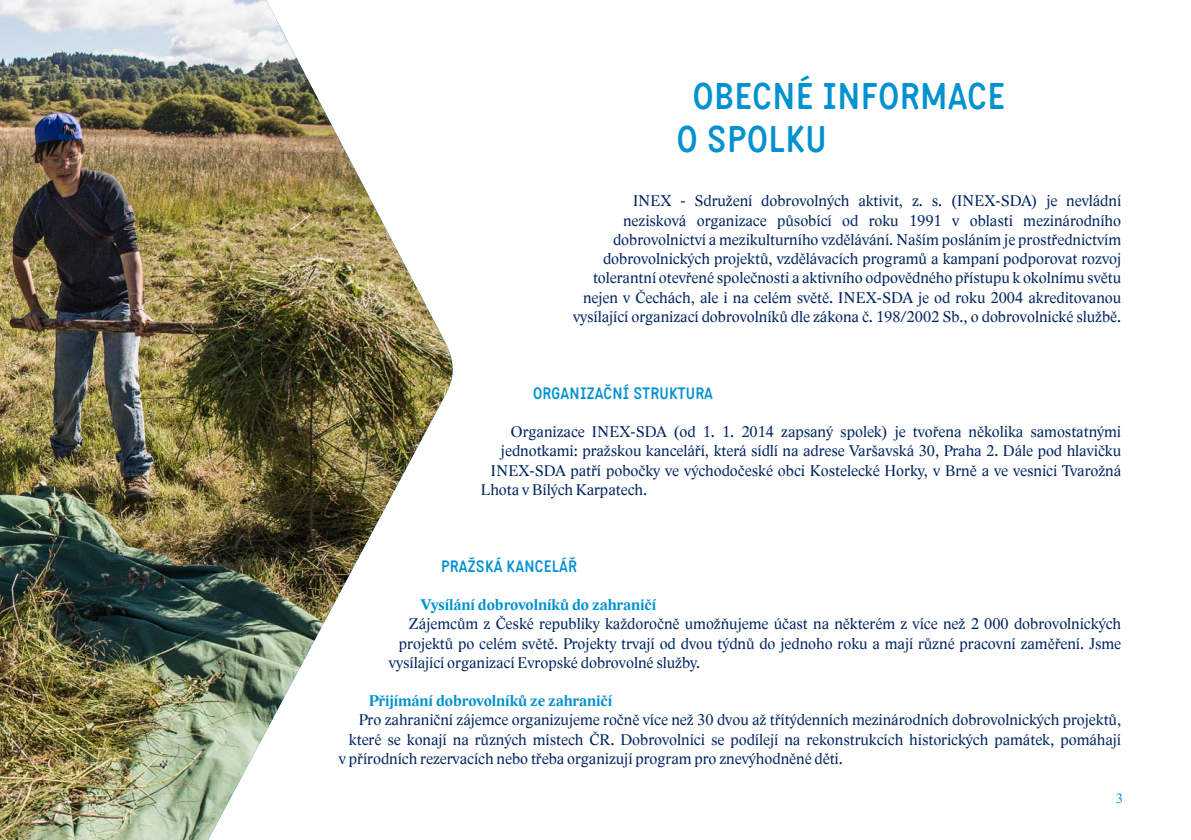
<style>
.page{position:relative;width:1191px;height:840px;background:#fff}
.page>*{position:absolute;margin:0;border:0;box-sizing:border-box;transform-origin:0 0}
.t1{font:600 36px/43.2px "Katarine";letter-spacing:.015em;color:#0091d1}
.t2{font:16px/19.2px "Lido STF";color:#002561;text-align:right}
.t3{font:700 16px "Lido STF";color:#0091d1}
.t4{font:600 16px "Katarine";letter-spacing:.015em;color:#0091d1}
.t5{font:14px "Lido STF";color:#0993cd}
</style>
<div class="page">
<img style="left:0;top:0;width:453px;height:839px">
<h1 class="t1" style="left:677px;top:74px;width:330px;text-indent:16px">OBECNÉ INFORMACE<br>O SPOLKU</h1>
<p class="t2" style="left:573px;top:191px;width:550px">INEX - Sdružení dobrovolných aktivit, z. s. (INEX-SDA) je nevládní nezisková organizace působící od roku 1991 v oblasti mezinárodního dobrovolnictví a mezikulturního vzdělávání. Naším posláním je prostřednictvím dobrovolnických projektů, vzdělávacích programů a kampaní podporovat rozvoj tolerantní otevřené společnosti a aktivního odpovědného přístupu k okolnímu světu nejen v Čechách, ale i na celém světě. INEX-SDA je od roku 2004 akreditovanou vysílající organizací dobrovolníků dle zákona č. 198/2002 Sb., o dobrovolnické službě.</p>
<p class="t4" style="left:533px;top:383px;width:181px">ORGANIZAČNÍ STRUKTURA</p>
<p class="t2" style="left:511px;top:422px;width:611px">Organizace INEX-SDA (od 1. 1. 2014 zapsaný spolek) je tvořena několika samostatnými</p>
<p class="t2" style="left:501px;top:441px;width:621px">jednotkami: pražskou kanceláří, která sídlí na adrese Varšavská 30, Praha 2. Dále pod hlavičku</p>
<p class="t2" style="left:491px;top:460px;width:632px">INEX-SDA patří pobočky ve východočeské obci Kostelecké Horky, v Brně a ve vesnici Tvarožná</p>
<p class="t2" style="left:481px;top:479px;width:168px">Lhota v Bílých Karpatech.</p>
<p class="t4" style="left:441px;top:556px;width:137px">PRAŽSKÁ KANCELÁŘ</p>
<p class="t3" style="left:421px;top:594px;width:237px">Vysílání dobrovolníků do zahraničí</p>
<p class="t2" style="left:409px;top:614px;width:713px">Zájemcům z České republiky každoročně umožňujeme účast na některém z více než 2 000 dobrovolnických</p>
<p class="t2" style="left:399px;top:633px;width:724px">projektů po celém světě. Projekty trvají od dvou týdnů do jednoho roku a mají různé pracovní zaměření. Jsme</p>
<p class="t2" style="left:389px;top:652px;width:313px">vysílající organizací Evropské dobrovolné služby.</p>
<p class="t3" style="left:369px;top:690px;width:245px">Přijímání dobrovolníků ze zahraničí</p>
<p class="t2" style="left:359px;top:710px;width:764px">Pro zahraniční zájemce organizujeme ročně více než 30 dvou až třítýdenních mezinárodních dobrovolnických projektů,</p>
<p class="t2" style="left:349px;top:729px;width:773px">které se konají na různých místech ČR. Dobrovolníci se podílejí na rekonstrukcích historických památek, pomáhají</p>
<p class="t2" style="left:339px;top:748px;width:505px">v přírodních rezervacích nebo třeba organizují program pro znevýhodněné děti.</p>
<p class="t5" style="left:1115px;top:789px;width:9px">3</p>
</div>
